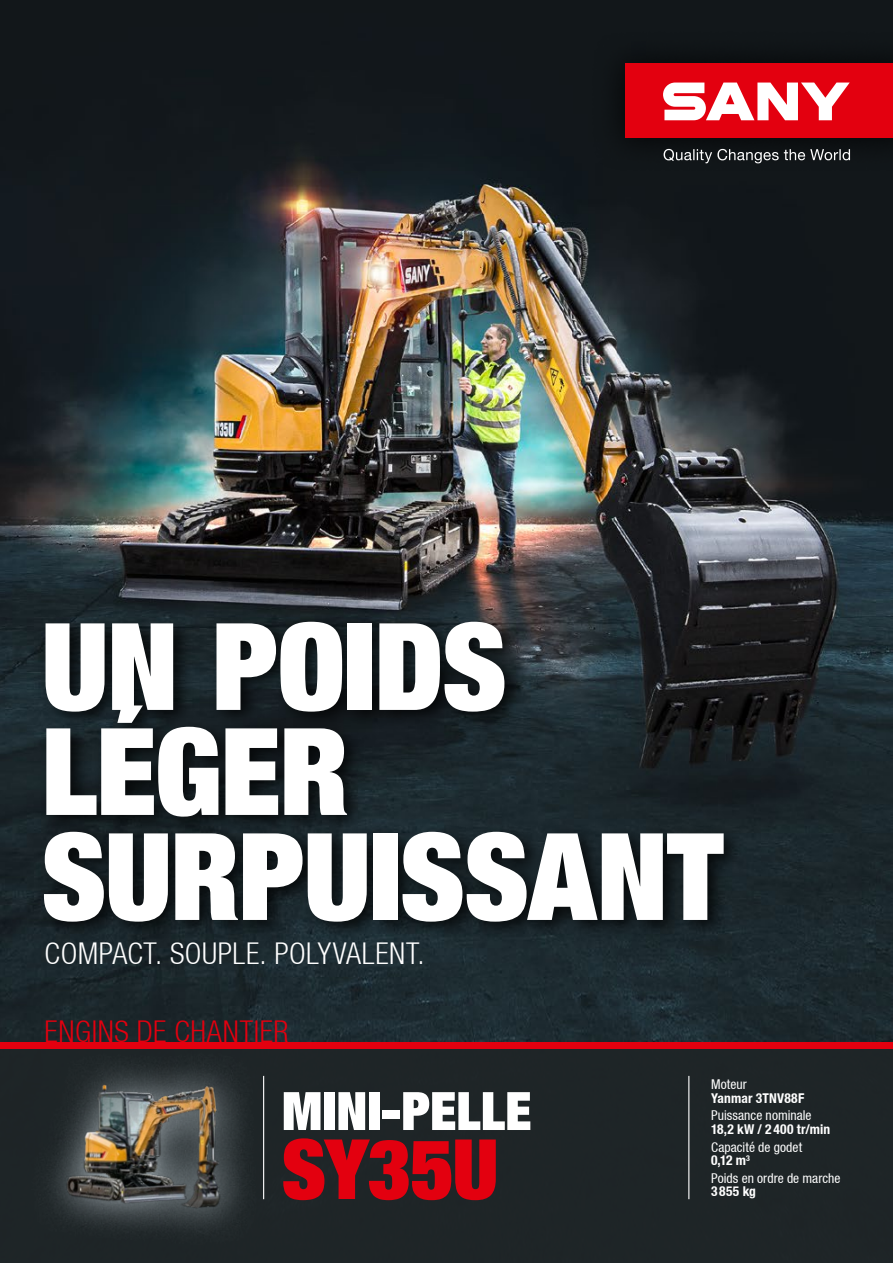
<style>
.page{position:relative;width:893px;height:1263px;background:#fff}
.page>*{position:absolute;margin:0;border:0;box-sizing:border-box;transform-origin:0 0}
.t1{font:900 120px/105px "Context Reprise Extra Black S Si Extra";letter-spacing:-.01em;color:#fff}
.t2{font:900 82.5px "Context Reprise Extra Black S Si Extra";letter-spacing:-.01em;color:#e3000f}
.t3{font:900 52.5px "Context Reprise Extra Black S Si Extra";color:#fff}
.t4{font:700 30px "Context Reprise Light Cond S Si";letter-spacing:.015em;color:#fff}
.t5{font:700 30px "Context Reprise Light Cond S Si";letter-spacing:.02em;color:#e3000f}
.t6{font:13.5px "Context Reprise Condensed S Si Condensed";letter-spacing:.005em;color:#fff}
.t7{font:700 condensed 13.5px "Context Reprise Condensed S Si";letter-spacing:.015em;color:#fff}
</style>
<div class="page">
<img style="left:0;top:0;width:893px;height:1042px">
<div style="left:0;top:1048px;width:893px;height:215px;background:#1f2527"></div>
<hr style="left:688px;top:1076px;width:1px;height:123px;background:#fff">
<div style="left:0;top:1042px;width:893px;height:6px;background:#e3000f"></div>
<img style="left:48px;top:1072px;width:217px;height:161px">
<div style="left:592px;top:30px;width:301px;height:141px;background:#101417"></div>
<div style="left:625px;top:64px;width:268px;height:74px;background:#e3000f"></div>
<svg style="left:663px;top:83px;width:187px;height:37px"></svg>
<svg style="left:664px;top:149px;width:186px;height:14px"></svg>
<div style="left:36px;top:612px;width:709px;height:329px;background:#000;opacity:.75"></div>
<h1 class="t1" style="left:42px;top:611px;width:683px">UN POIDS<br>LÉGER<br>SURPUISSANT</h1>
<h3 class="t4" style="left:45px;top:935px;width:382px">COMPACT. SOUPLE. POLYVALENT.</h3>
<h3 class="t5" style="left:45px;top:1014px;width:245px">ENGINS DE CHANTIER</h3>
<h3 class="t3" style="left:282px;top:1077px;width:251px">MINI-PELLE</h3>
<h2 class="t2" style="left:282px;top:1116px;width:218px">SY35U</h2>
<p class="t6" style="left:711px;top:1076px;width:37px">Moteur</p>
<p class="t7" style="left:711px;top:1089px;width:95px">Yanmar 3TNV88F</p>
<p class="t6" style="left:711px;top:1107px;width:102px">Puissance nominale</p>
<p class="t7" style="left:711px;top:1121px;width:121px">18,2 kW / 2 400 tr/min</p>
<p class="t6" style="left:711px;top:1139px;width:93px">Capacité de godet</p>
<p class="t7" style="left:711px;top:1152px;width:40px">0,12 m<sup>3</sup></p>
<p class="t6" style="left:711px;top:1170px;width:131px">Poids en ordre de marche</p>
<p class="t7" style="left:711px;top:1183px;width:46px">3855 kg</p>
</div>
